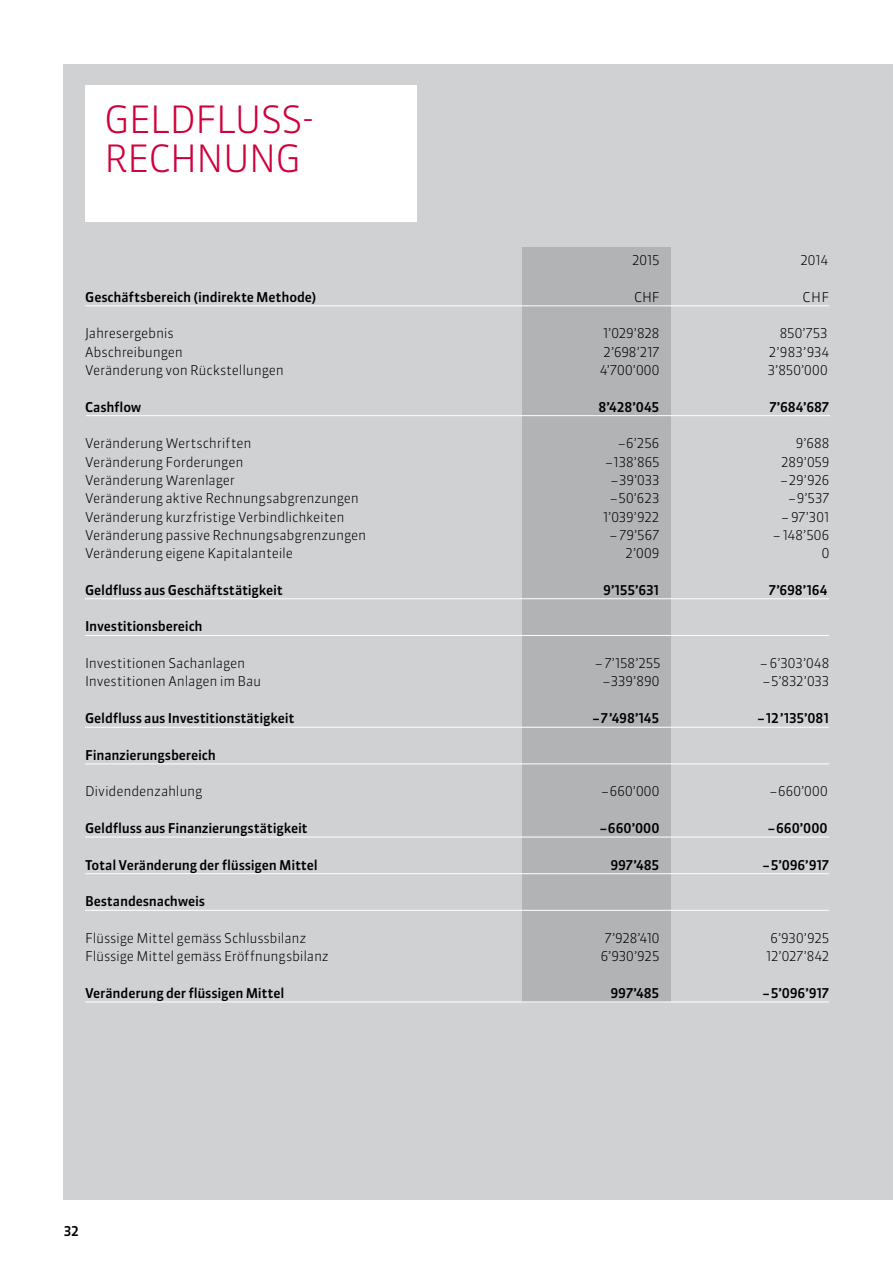
<style>
.page{position:relative;width:893px;height:1263px;background:#fff}
.page>*{position:absolute;margin:0;border:0;box-sizing:border-box;transform-origin:0 0}
.t1{font:300 37.5px/39px "Sanuk LF";letter-spacing:-.03em;color:#cf003b}
.t2{font:300 13.5px "Sanuk LF";letter-spacing:-.015em;color:#000}
.t3{font:500 13.5px "Sanuk LF";letter-spacing:-.015em;color:#000}
</style>
<div class="page">
<div style="left:64px;top:64px;width:829px;height:1135px;background:#d0d1d2"></div>
<div style="left:85px;top:85px;width:332px;height:136px;background:#fff"></div>
<div style="left:522px;top:247px;width:148px;height:755px;background:#b1b3b4"></div>
<hr style="left:86px;top:415px;width:744px;height:1px;background:#fff">
<hr style="left:85px;top:305px;width:744px;height:1px;background:#fff">
<hr style="left:85px;top:598px;width:744px;height:1px;background:#fff">
<hr style="left:85px;top:635px;width:744px;height:1px;background:#fff">
<hr style="left:85px;top:727px;width:744px;height:1px;background:#fff">
<hr style="left:85px;top:763px;width:744px;height:1px;background:#fff">
<hr style="left:85px;top:837px;width:744px;height:1px;background:#fff">
<hr style="left:85px;top:873px;width:744px;height:1px;background:#fff">
<hr style="left:85px;top:910px;width:744px;height:1px;background:#fff">
<hr style="left:85px;top:1001px;width:744px;height:1px;background:#fff">
<h1 class="t1" style="left:104px;top:100px;width:210px">GELDFLUSS-<br>RECHNUNG</h1>
<p class="t2" style="left:632px;top:252px;width:29px">2015</p>
<p class="t2" style="left:800px;top:252px;width:29px">2014</p>
<p class="t3" style="left:85px;top:289px;width:233px">Geschäftsbereich (indirekte Methode)</p>
<p class="t2" style="left:634px;top:289px;width:27px">CHF</p>
<p class="t2" style="left:802px;top:289px;width:28px">CHF</p>
<p class="t2" style="left:85px;top:325px;width:90px">Jahresergebnis</p>
<p class="t2" style="left:603px;top:325px;width:58px">1’029’828</p>
<p class="t2" style="left:780px;top:325px;width:49px">850’753</p>
<p class="t2" style="left:85px;top:343px;width:99px">Abschreibungen</p>
<p class="t2" style="left:603px;top:343px;width:57px">2’698’217</p>
<p class="t2" style="left:769px;top:343px;width:62px">2’983’934</p>
<p class="t2" style="left:85px;top:362px;width:200px">Veränderung von Rückstellungen</p>
<p class="t2" style="left:600px;top:362px;width:61px">4’700’000</p>
<p class="t2" style="left:768px;top:362px;width:62px">3’850’000</p>
<p class="t3" style="left:85px;top:398px;width:58px">Cashflow</p>
<p class="t3" style="left:599px;top:398px;width:62px">8’428’045</p>
<p class="t3" style="left:769px;top:398px;width:61px">7’684’687</p>
<p class="t2" style="left:85px;top:435px;width:168px">Veränderung Wertschriften</p>
<p class="t2" style="left:618px;top:435px;width:43px">–6’256</p>
<p class="t2" style="left:796px;top:435px;width:35px">9’688</p>
<p class="t2" style="left:85px;top:453px;width:160px">Veränderung Forderungen</p>
<p class="t2" style="left:606px;top:453px;width:55px">–138’865</p>
<p class="t2" style="left:781px;top:453px;width:49px">289’059</p>
<p class="t2" style="left:85px;top:472px;width:151px">Veränderung Warenlager</p>
<p class="t2" style="left:611px;top:472px;width:50px">–39’033</p>
<p class="t2" style="left:781px;top:472px;width:50px">–29’926</p>
<p class="t2" style="left:85px;top:490px;width:275px">Veränderung aktive Rechnungsabgrenzungen</p>
<p class="t2" style="left:611px;top:490px;width:50px">–50’623</p>
<p class="t2" style="left:789px;top:490px;width:42px">–9’537</p>
<p class="t2" style="left:85px;top:508px;width:261px">Veränderung kurzfristige Verbindlichkeiten</p>
<p class="t2" style="left:603px;top:508px;width:58px">1’039’922</p>
<p class="t2" style="left:782px;top:508px;width:49px">– 97’301</p>
<p class="t2" style="left:85px;top:527px;width:283px">Veränderung passive Rechnungsabgrenzungen</p>
<p class="t2" style="left:610px;top:527px;width:51px">– 79’567</p>
<p class="t2" style="left:773px;top:527px;width:57px">– 148’506</p>
<p class="t2" style="left:85px;top:545px;width:209px">Veränderung eigene Kapitalanteile</p>
<p class="t2" style="left:626px;top:545px;width:35px">2’009</p>
<p class="t2" style="left:822px;top:545px;width:9px">0</p>
<p class="t3" style="left:85px;top:581px;width:199px">Geldfluss aus Geschäftstätigkeit</p>
<p class="t3" style="left:603px;top:581px;width:58px">9’155’631</p>
<p class="t3" style="left:769px;top:581px;width:60px">7’698’164</p>
<p class="t3" style="left:85px;top:618px;width:119px">Investitionsbereich</p>
<p class="t2" style="left:85px;top:655px;width:162px">Investitionen Sachanlagen</p>
<p class="t2" style="left:595px;top:655px;width:67px">– 7’158’255</p>
<p class="t2" style="left:760px;top:655px;width:70px">– 6’303’048</p>
<p class="t2" style="left:85px;top:673px;width:178px">Investitionen Anlagen im Bau</p>
<p class="t2" style="left:603px;top:673px;width:58px">–339’890</p>
<p class="t2" style="left:763px;top:673px;width:68px">–5’832’033</p>
<p class="t3" style="left:85px;top:710px;width:211px">Geldfluss aus Investitionstätigkeit</p>
<p class="t3" style="left:593px;top:710px;width:68px">–7’498’145</p>
<p class="t3" style="left:758px;top:710px;width:73px">–12’135’081</p>
<p class="t3" style="left:85px;top:746px;width:132px">Finanzierungsbereich</p>
<p class="t2" style="left:85px;top:783px;width:119px">Dividendenzahlung</p>
<p class="t2" style="left:602px;top:783px;width:59px">–660’000</p>
<p class="t2" style="left:770px;top:783px;width:59px">–660’000</p>
<p class="t3" style="left:85px;top:820px;width:224px">Geldfluss aus Finanzierungstätigkeit</p>
<p class="t3" style="left:600px;top:820px;width:61px">–660’000</p>
<p class="t3" style="left:768px;top:820px;width:61px">–660’000</p>
<p class="t3" style="left:85px;top:856px;width:234px">Total Veränderung der flüssigen Mittel</p>
<p class="t3" style="left:610px;top:856px;width:50px">997’485</p>
<p class="t3" style="left:763px;top:856px;width:68px">–5’096’917</p>
<p class="t3" style="left:85px;top:893px;width:122px">Bestandesnachweis</p>
<p class="t2" style="left:85px;top:929px;width:223px">Flüssige Mittel gemäss Schlussbilanz</p>
<p class="t2" style="left:605px;top:929px;width:56px">7’928’410</p>
<p class="t2" style="left:771px;top:929px;width:60px">6’930’925</p>
<p class="t2" style="left:85px;top:948px;width:245px">Flüssige Mittel gemäss Eröffnungsbilanz</p>
<p class="t2" style="left:601px;top:948px;width:60px">6’930’925</p>
<p class="t2" style="left:766px;top:948px;width:65px">12’027’842</p>
<p class="t3" style="left:85px;top:984px;width:201px">Veränderung der flüssigen Mittel</p>
<p class="t3" style="left:610px;top:984px;width:50px">997’485</p>
<p class="t3" style="left:763px;top:984px;width:68px">–5’096’917</p>
<p class="t3" style="left:64px;top:1222px;width:17px">32</p>
</div>
